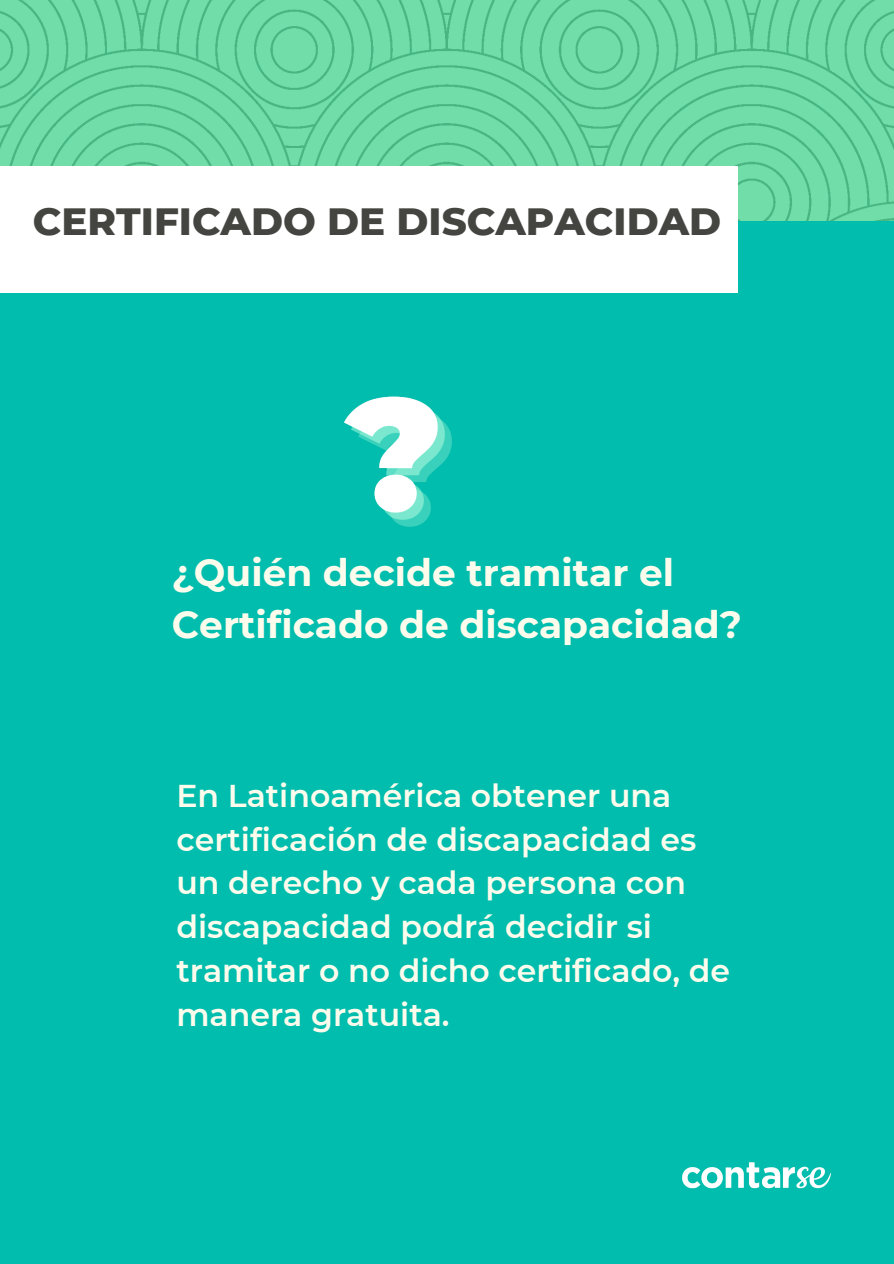
<style>
.page{position:relative;width:894px;height:1264px;background:#fff}
.page>*{position:absolute;margin:0;border:0;box-sizing:border-box;transform-origin:0 0}
.t1{font:800 38.7px "Montserrat";color:#444440}
.t2{font:700 37.5px/51.8px "Montserrat";color:#fcfced}
.t3{font:600 31.5px/44px "Montserrat";color:#fcfced}
</style>
<div class="page">
<img style="left:0;top:0;width:893px;height:221px">
<div style="left:0;top:221px;width:893px;height:1042px;background:#00bdad"></div>
<img style="left:682px;top:1162px;width:150px;height:27px">
<div style="left:0;top:166px;width:443px;height:126px;background:#fff"></div>
<div style="left:285px;top:166px;width:452px;height:126px;background:#fff"></div>
<img style="left:344px;top:396px;width:108px;height:131px">
<p class="t1" style="left:33px;top:197px;width:689px">CERTIFICADO DE DISCAPACIDAD</p>
<p class="t2" style="left:172px;top:546px;width:571px">¿Quién decide tramitar el<br>Certificado de discapacidad?</p>
<p class="t3" style="left:176px;top:773px;width:555px">En Latinoamérica obtener una certificación de discapacidad es un derecho y cada persona con discapacidad podrá decidir si tramitar o no dicho certificado, de manera gratuita.</p>
</div>
